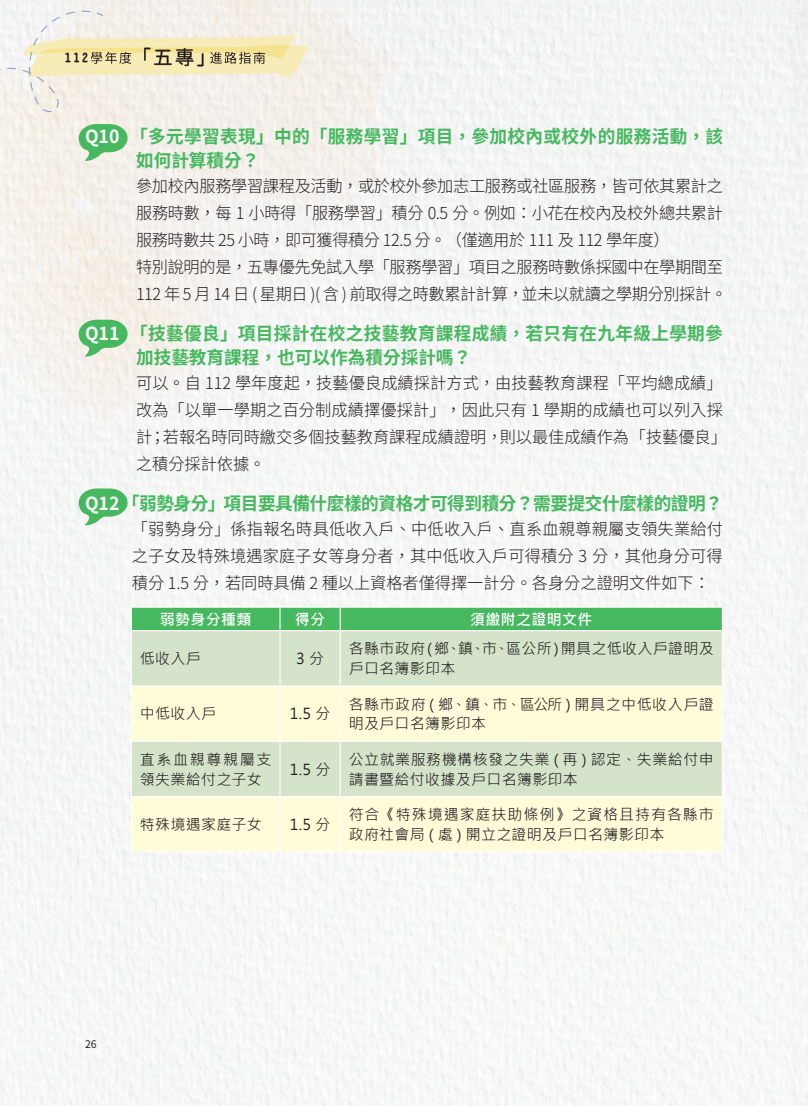
<style>
.page{position:relative;width:808px;height:1106px;background:#fff}
.page>*{position:absolute;margin:0;border:0;box-sizing:border-box;transform-origin:0 0}
.t1{font:700 18px/24px "Noto Sans CJ Ktc";letter-spacing:.02em;color:#46b85f}
.t2{font:700 18px "Noto Sans CJ Ktc";letter-spacing:-.025em;color:#46b85f}
.t3{font:300 16.5px/27px "Noto Sans CJ Ktc";letter-spacing:-.015em;color:#231f20}
.t4{font:300 16.5px/27px "Noto Sans CJ Ktc";letter-spacing:.005em;color:#231f20}
.t5{font:15px/19.5px "Microsoft Jheng Hei";letter-spacing:.02em;color:#231f20}
.t6{font:15px/19.5px "Microsoft Jheng Hei";letter-spacing:.065em;color:#231f20}
.t7{font:700 15px "Microsoft Jheng Hei";letter-spacing:.02em;color:#fff}
.t8{font:900 12px "Yen Round";color:#221914}
.t9{font:10.5px "Noto Sans CJ Ktc";color:#231f20}
.s1{color:#fff}
</style>
<div class="page">
<div style="left:793px;top:125px;width:15px;height:54px;background:#f2f3f3"></div>
<svg style="left:79px;top:488px;width:49px;height:37px"></svg>
<svg style="left:79px;top:320px;width:49px;height:36px;background:#79c887"></svg>
<svg style="left:0;top:11px;width:307px;height:150px;background:#ebe9d7"></svg>
<div style="left:132px;top:631px;width:590px;height:54px;background:#d5e3cb"></div>
<svg style="left:132px;top:686px;width:590px;height:165px;background:#f1f3d5"></svg>
<hr style="left:279px;top:631px;width:2px;height:54px;background:#fff">
<hr style="left:340px;top:631px;width:1px;height:54px;background:#fff">
<hr style="left:279px;top:742px;width:2px;height:54px;background:#fff">
<hr style="left:340px;top:742px;width:1px;height:54px;background:#fff">
<div style="left:131px;top:607px;width:592px;height:23px;background:#46b85f"></div>
<hr style="left:131px;top:740px;width:149px;height:2px;background:#fff">
<hr style="left:279px;top:686px;width:2px;height:54px;background:#fff">
<hr style="left:280px;top:740px;width:60px;height:2px;background:#fff">
<hr style="left:340px;top:686px;width:1px;height:54px;background:#fff">
<hr style="left:340px;top:740px;width:383px;height:2px;background:#fff">
<hr style="left:131px;top:796px;width:149px;height:1px;background:#fff">
<hr style="left:280px;top:796px;width:60px;height:1px;background:#fff">
<hr style="left:279px;top:797px;width:2px;height:54px;background:#fff">
<hr style="left:340px;top:796px;width:383px;height:1px;background:#fff">
<hr style="left:340px;top:797px;width:1px;height:54px;background:#fff">
<p class="t8" style="left:65px;top:52px;width:24px">112</p>
<p class="t1" style="left:136px;top:125px;width:588px;text-indent:-51px"><span class="s1">Q10</span> 「多元學習表現」中的「服務學習」項目，參加校內或校外的服務活動，該如何計算積分？</p>
<p class="t3" style="left:136px;top:173px;width:592px">參加校內服務學習課程及活動，或於校外參加志工服務或社區服務，皆可依其累計之服務時數，每 1 小時得「服務學習」積分 0.5 分。例如：小花在校內及校外總共累計服務時數共 25 小時，即可獲得積分 12.5 分。（僅適用於 111 及 112 學年度）<br>特別說明的是，五專優先免試入學「服務學習」項目之服務時數係採國中在學期間至112 年 5 月 14 日 ( 星期日 )( 含 ) 前取得之時數累計計算，並未以就讀之學期分別採計。</p>
<p class="t1" style="left:136px;top:322px;width:588px;text-indent:-51px"><span class="s1">Q11</span> 「技藝優良」項目採計在校之技藝教育課程成績，若只有在九年級上學期參加技藝教育課程，也可以作為積分採計嗎？</p>
<p class="t4" style="left:136px;top:370px;width:592px">可以。自 112 學年度起，技藝優良成績採計方式，由技藝教育課程「平均總成績」改為「以單一學期之百分制成績擇優採計」，因此只有 1 學期的成績也可以列入採計；若報名時同時繳交多個技藝教育課程成績證明，則以最佳成績作為 「技藝優良」之積分採計依據。</p>
<p class="t2" style="left:85px;top:493px;width:639px"><span class="s1">Q12</span> 「弱勢身分」項目要具備什麼樣的資格才可得到積分？需要提交什麼樣的證明？</p>
<p class="t3" style="left:132px;top:515px;width:593px;text-align:justify">「弱勢身分」係指報名時具低收入戶、中低收入戶、直系血親尊親屬支領失業給付之子女及特殊境遇家庭子女等身分者，其中低收入戶可得積分 3 分，其他身分可得積分 1.5 分，若同時具備 2 種以上資格者僅得擇一計分。各身分之證明文件如下：</p>
<p class="t7" style="left:160px;top:610px;width:93px">弱勢身分種類</p>
<p class="t7" style="left:295px;top:610px;width:32px">得分</p>
<p class="t7" style="left:470px;top:610px;width:124px">須繳附之證明文件</p>
<p class="t5" style="left:140px;top:649px;width:62px">低收入戶</p>
<p class="t5" style="left:296px;top:649px;width:29px">3 分</p>
<p class="t5" style="left:349px;top:639px;width:367px">各縣市政府（鄉、鎮、市、區公所）開具之低收入戶證明及戶口名簿影印本</p>
<p class="t5" style="left:140px;top:704px;width:78px">中低收入戶</p>
<p class="t5" style="left:290px;top:704px;width:42px">1.5 分</p>
<p class="t5" style="left:349px;top:694px;width:367px">各縣市政府（鄉、鎮、市、區公所）開具之中低收入戶證明及戶口名簿影印本</p>
<p class="t6" style="left:140px;top:749px;width:133px">直系血親尊親屬支領失業給付之子女</p>
<p class="t5" style="left:290px;top:759px;width:42px">1.5 分</p>
<p class="t5" style="left:349px;top:749px;width:367px">公立就業服務機構核發之失業 ( 再 ) 認定、失業給付申請書暨給付收據及戶口名簿影印本</p>
<p class="t5" style="left:140px;top:814px;width:124px">特殊境遇家庭子女</p>
<p class="t5" style="left:290px;top:814px;width:42px">1.5 分</p>
<p class="t6" style="left:349px;top:805px;width:367px">符合《特殊境遇家庭扶助條例》之資格且持有各縣市政府社會局 ( 處 ) 開立之證明及戶口名簿影印本</p>
<p class="t9" style="left:85px;top:1038px;width:13px">26</p>
</div>
